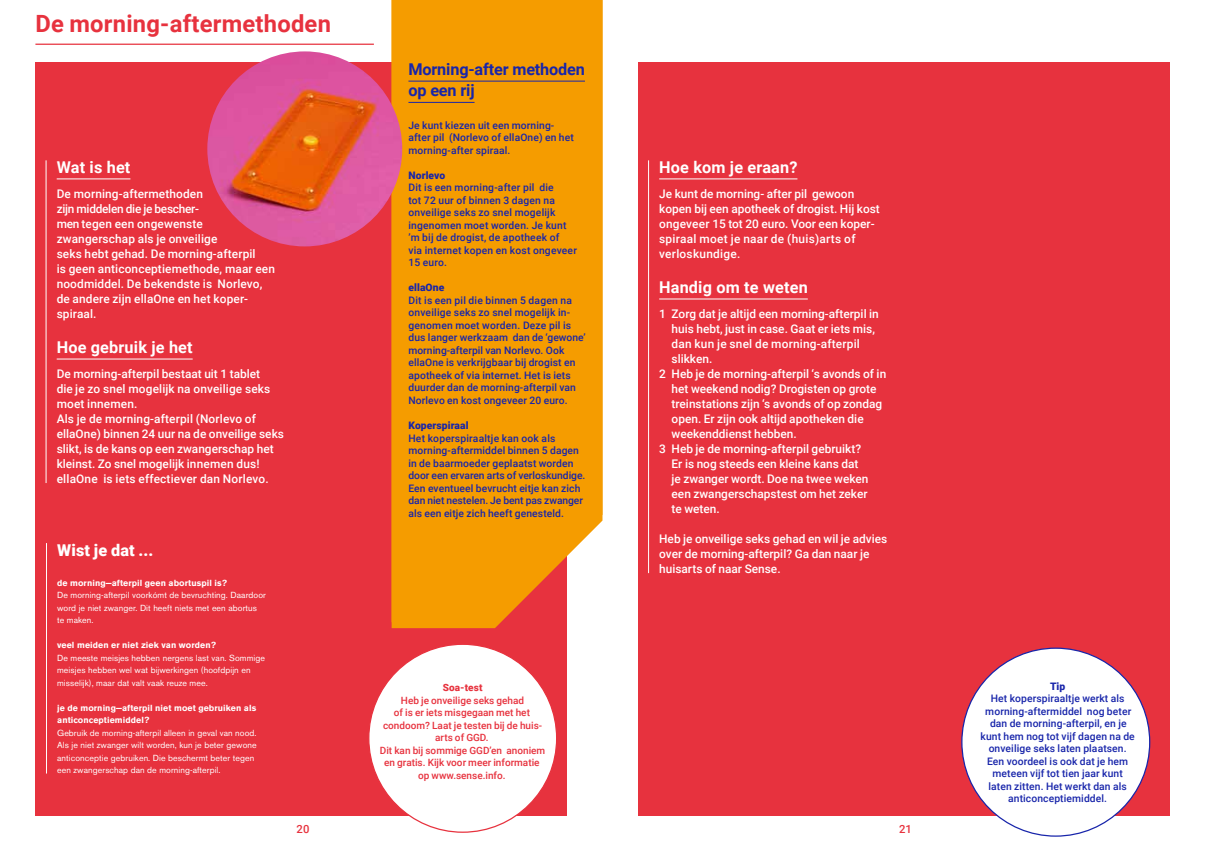
<style>
.page{position:relative;width:1205px;height:851px;background:#fff}
.page>*{position:absolute;margin:0;border:0;box-sizing:border-box;transform-origin:0 0}
.t1{font:700 23.75px "Roboto";letter-spacing:.01em;color:#e7323e}
.t2{font:700 16.25px "Roboto";letter-spacing:.01em;color:#fff}
.t3{font:700 16.25px/21.2px "Roboto";letter-spacing:-.01em;color:#1825aa}
.t4{font:900 16.25px "Roboto";letter-spacing:.01em;color:#fff}
.t5{font:500 11.88px/15px "Roboto";color:#fff}
.t6{font:500 11.25px "Roboto";color:#e7323e}
.t7{font:500 10.25px/12.5px "Roboto";letter-spacing:.01em;color:#1825aa}
.t8{font:900 10.25px "Roboto";letter-spacing:.01em;color:#1825aa}
.t9{font:500 10px/12.5px "Roboto";color:#e7323e;text-align:center}
.t10{font:900 10px "Roboto";letter-spacing:.01em;color:#e7323e}
.t11{font:8.75px/12.5px "Akzidenz Grotesk BE";letter-spacing:.01em;color:#fff}
.t12{font:700 8.75px/12.5px "Akzidenz Grotesk BE";letter-spacing:.01em;color:#fff}
</style>
<div class="page">
<div style="left:638px;top:62px;width:531px;height:753px;background:#e7323e"></div>
<div style="left:35px;top:62px;width:532px;height:753px;background:#e7323e"></div>
<div style="left:392px;top:0;width:210px;height:622px;background:#f59c00"></div>
<hr style="left:57px;top:178px;width:73px;height:1px;background:#fff">
<hr style="left:57px;top:358px;width:136px;height:1px;background:#fff">
<hr style="left:659px;top:178px;width:138px;height:1px;background:#fff">
<hr style="left:659px;top:298px;width:149px;height:1px;background:#fff">
<hr style="left:408px;top:81px;width:177px;height:1px;background:#1825aa">
<hr style="left:408px;top:102px;width:66px;height:1px;background:#1825aa">
<hr style="left:46px;top:160px;width:1px;height:323px;background:#fff">
<hr style="left:648px;top:160px;width:1px;height:413px;background:#fff">
<hr style="left:35px;top:44px;width:339px;height:1px;background:#e7323e">
<img style="left:207px;top:51px;width:195px;height:195px;border-radius:97px">
<hr style="left:46px;top:543px;width:1px;height:230px;background:#fff">
<div style="left:369px;top:644px;width:188px;height:188px;background:#fff;border-radius:50%"></div>
<div style="left:962px;top:648px;width:187px;height:188px;background:#fff;border-radius:50%"></div>
<h1 class="t1" style="left:35px;top:7px;width:297px">De morning-aftermethoden</h1>
<h2 class="t2" style="left:57px;top:156px;width:75px">Wat is het</h2>
<p class="t5" style="left:57px;top:186px;width:220px">De morning-aftermethoden<br>zijn middelen die je bescher-<br>men tegen een ongewenste zwangerschap als je onveilige<br>seks hebt gehad. De morning-afterpil<br>is geen anticonceptiemethode, maar een noodmiddel. De bekendste is Norlevo, de andere zijn ellaOne en het koper&shy;spiraal.</p>
<h2 class="t2" style="left:57px;top:336px;width:137px">Hoe gebruik je het</h2>
<p class="t5" style="left:57px;top:366px;width:229px">De morning-afterpil bestaat uit 1 tablet<br>die je zo snel mogelijk na onveilige seks moet innemen.<br>Als je de morning-afterpil (Norlevo of ellaOne) binnen 24 uur na de onveilige seks slikt, is de kans op een zwangerschap het kleinst. Zo snel mogelijk innemen dus! ellaOne is iets effectiever dan Norlevo.</p>
<h2 class="t4" style="left:57px;top:538px;width:98px">Wist je dat ...</h2>
<p class="t12" style="left:57px;top:576px;width:171px">de morning−afterpil geen abortuspil is?</p>
<p class="t11" style="left:57px;top:588px;width:210px">De morning-afterpil voorkómt de bevruchting. Daardoor word je niet zwanger. Dit heeft niets met een abortus te maken.</p>
<p class="t12" style="left:57px;top:639px;width:160px">veel meiden er niet ziek van worden?</p>
<p class="t11" style="left:57px;top:651px;width:209px">De meeste meisjes hebben nergens last van. Sommige meisjes hebben wel wat bijwerkingen (hoofdpijn en misselijk), maar dat valt vaak reuze mee.</p>
<p class="t12" style="left:57px;top:701px;width:201px">je de morning−afterpil niet moet gebruiken als anticonceptiemiddel?</p>
<p class="t11" style="left:57px;top:726px;width:201px">Gebruik de morning-afterpil alleen in geval van nood.<br>Als je niet zwanger wilt worden, kun je beter gewone anticonceptie gebruiken. Die beschermt beter tegen een zwangerschap dan de morning-afterpil.</p>
<p class="t6" style="left:297px;top:820px;width:14px">20</p>
<h2 class="t3" style="left:408px;top:58px;width:178px">Morning-after methoden op een rij</h2>
<p class="t7" style="left:408px;top:118px;width:167px">Je kunt kiezen uit een morning&shy;after pil (Norlevo of ellaOne) en het morning-after spiraal.</p>
<p class="t8" style="left:408px;top:168px;width:38px">Norlevo</p>
<p class="t7" style="left:408px;top:181px;width:170px">Dit is een morning-after pil die<br>tot 72 uur of binnen 3 dagen na onveilige seks zo snel mogelijk ingenomen moet worden. Je kunt ’m bij de drogist, de apotheek of<br>via internet kopen en kost ongeveer<br>15 euro.</p>
<p class="t8" style="left:408px;top:280px;width:37px">ellaOne</p>
<p class="t7" style="left:408px;top:293px;width:179px">Dit is een pil die binnen 5 dagen na onveilige seks zo snel mogelijk in&shy;genomen moet worden. Deze pil is dus langer werkzaam dan de ‘gewone’ morning-afterpil van Norlevo. Ook ellaOne is verkrijgbaar bij drogist en apotheek of via internet. Het is iets duurder dan de morning-afterpil van Norlevo en kost ongeveer 20 euro.</p>
<p class="t8" style="left:408px;top:418px;width:62px">Koperspiraal</p>
<p class="t7" style="left:408px;top:431px;width:178px">Het koperspiraaltje kan ook als morning-aftermiddel binnen 5 dagen in de baarmoeder geplaatst worden door een ervaren arts of verloskundige.<br>Een eventueel bevrucht eitje kan zich dan niet nestelen. Je bent pas zwanger als een eitje zich heeft genesteld.</p>
<p class="t10" style="left:443px;top:680px;width:41px">Soa-test</p>
<p class="t9" style="left:380px;top:693px;width:167px">Heb je onveilige seks gehad<br>of is er iets misgegaan met het condoom? Laat je testen bij de huis&shy;arts of GGD.<br>Dit kan bij sommige GGD’en anoniem en gratis. Kijk voor meer informatie op www.sense.info.</p>
<h2 class="t2" style="left:659px;top:156px;width:140px">Hoe kom je eraan?</h2>
<p class="t5" style="left:659px;top:186px;width:222px">Je kunt de morning- after pil gewoon kopen bij een apotheek of drogist. Hij kost ongeveer 15 tot 20 euro. Voor een koper&shy;spiraal moet je naar de (huis)arts of verloskundige.</p>
<h2 class="t2" style="left:659px;top:276px;width:150px">Handig om te weten</h2>
<p class="t5" style="left:659px;top:306px;width:221px">1 Zorg dat je altijd een morning-afterpil in</p>
<p class="t5" style="left:671px;top:321px;width:205px">huis hebt, just in case. Gaat er iets mis,</p>
<p class="t5" style="left:671px;top:336px;width:190px">dan kun je snel de morning-afterpil</p>
<p class="t5" style="left:671px;top:351px;width:42px">slikken.</p>
<p class="t5" style="left:659px;top:366px;width:229px">2 Heb je de morning-afterpil ‘s avonds of in</p>
<p class="t5" style="left:671px;top:381px;width:206px">het weekend nodig? Drogisten op grote</p>
<p class="t5" style="left:671px;top:396px;width:212px">treinstations zijn ‘s avonds of op zondag</p>
<p class="t5" style="left:671px;top:411px;width:194px">open. Er zijn ook altijd apotheken die</p>
<p class="t5" style="left:671px;top:426px;width:127px">weekenddienst hebben.</p>
<p class="t5" style="left:659px;top:441px;width:203px">3 Heb je de morning-afterpil gebruikt?</p>
<p class="t5" style="left:671px;top:456px;width:188px">Er is nog steeds een kleine kans dat</p>
<p class="t5" style="left:671px;top:471px;width:198px">je zwanger wordt. Doe na twee weken</p>
<p class="t5" style="left:671px;top:486px;width:197px">een zwangerschapstest om het zeker</p>
<p class="t5" style="left:671px;top:501px;width:50px">te weten.</p>
<p class="t5" style="left:659px;top:531px;width:230px">Heb je onveilige seks gehad en wil je advies over de morning-afterpil? Ga dan naar je huisarts of naar Sense.</p>
<p class="t6" style="left:899px;top:820px;width:14px">21</p>
<p class="t8" style="left:1050px;top:679px;width:17px">Tip</p>
<p class="t7" style="left:980px;top:692px;width:156px;text-align:center">Het koperspiraaltje werkt als morning-aftermiddel nog beter dan de morning-afterpil, en je kunt hem nog tot vijf dagen na de onveilige seks laten plaatsen.<br>Een voordeel is ook dat je hem meteen vijf tot tien jaar kunt laten zitten. Het werkt dan als anticonceptiemiddel.</p>
</div>
